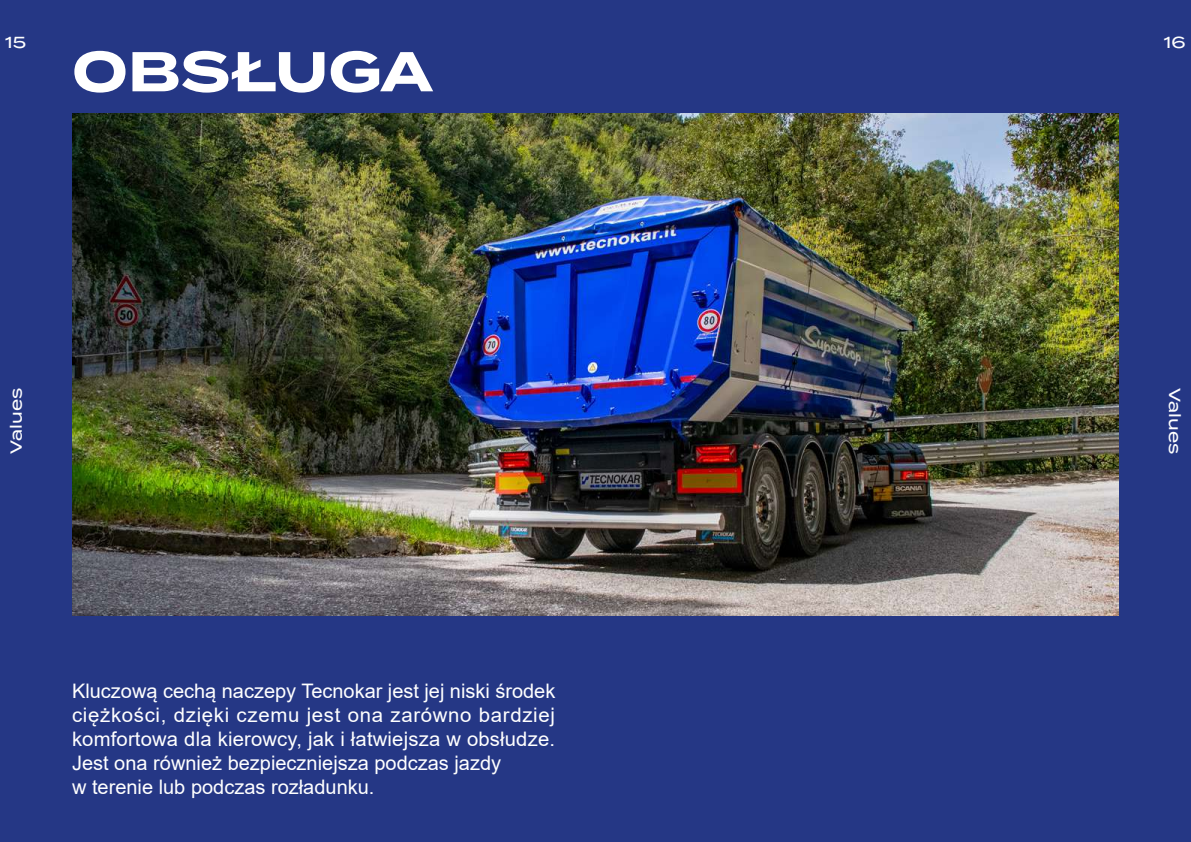
<style>
.page{position:relative;width:1191px;height:842px;background:#fff}
.page>*{position:absolute;margin:0;border:0;box-sizing:border-box;transform-origin:0 0}
.t1{font:700 56px "Termina";color:#fff}
.t2{font:20px/24px "Arial";color:#fff}
.t3{font:500 16px "Termina";color:#fff}
</style>
<div class="page">
<div style="left:0;top:0;width:31px;height:842px;background:#253785"></div>
<div style="left:1159px;top:0;width:32px;height:842px;background:#253785"></div>
<div style="left:27px;top:0;width:1135px;height:842px;background:#253785"></div>
<img style="left:72px;top:113px;width:1047px;height:502px">
<p class="t3" style="left:5px;top:31px;width:22px">15</p>
<p class="t3" style="left:1164px;top:31px;width:23px">16</p>
<h1 class="t1" style="left:72px;top:30px;width:362px">OBSŁUGA</h1>
<p class="t3" style="left:4px;top:454px;width:67px;rotate:-90deg">Values</p>
<p class="t2" style="left:72px;top:679px;width:485px">Kluczową cechą naczepy Tecnokar jest jej niski środek ciężkości, dzięki czemu jest ona zarówno bardziej komfortowa dla kierowcy, jak i łatwiejsza w obsłudze.<br>Jest ona również bezpieczniejsza podczas jazdy<br>w terenie lub podczas rozładunku.</p>
<p class="t3" style="left:1186px;top:388px;width:67px;rotate:90deg">Values</p>
</div>
